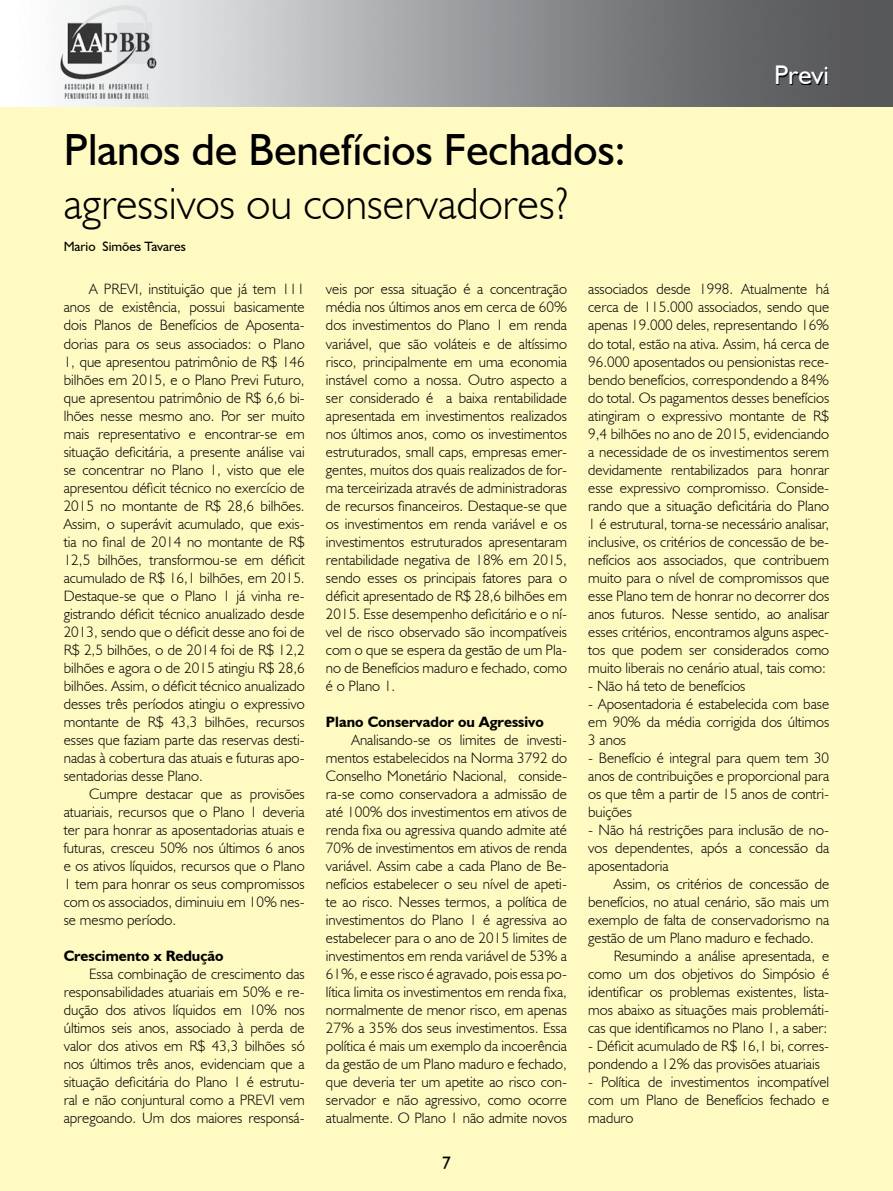
<style>
.page{position:relative;width:893px;height:1191px;background:#fff}
.page>*{position:absolute;margin:0;border:0;box-sizing:border-box;transform-origin:0 0}
.t1{font:45px "Humanist 521 BT";color:#000}
.t2{font:300 45px "Humanist 521 BT";color:#000}
.t3{font:27px "Humanist 521 BT";color:#fff}
.t4{font:18px "Humanist 521 BT";color:#000}
.t5{font:300 15px/18px "Humanist 521 BT";color:#000;text-align:justify}
.t6{font:700 15px "Humanist 521 BT";color:#000}
.t7{font:13.5px "Humanist 521 BT";color:#000}
</style>
<div class="page">
<div style="left:0;top:106px;width:893px;height:1085px;background:#fffac2"></div>
<img style="left:60px;top:0;width:833px;height:106px">
<svg style="left:777px;top:66px;width:51px;height:19px"></svg>
<h2 class="t3" style="left:774px;top:58px;width:57px">Previ</h2>
<h1 class="t1" style="left:64px;top:122px;width:564px">Planos de Benefícios Fechados:</h1>
<h1 class="t2" style="left:64px;top:176px;width:507px">agressivos ou conservadores?</h1>
<p class="t7" style="left:64px;top:238px;width:124px">Mario Simões Tavares</p>
<p class="t5" style="left:64px;top:280px;width:243px;text-indent:26px">A PREVI, instituição que já tem 111 anos de existência, possui basicamente dois Planos de Benefícios de Aposenta&shy;dorias para os seus associados: o Plano 1, que apresentou patrimônio de R$ 146 bilhões em 2015, e o Plano Previ Futuro, que apresentou patrimônio de R$ 6,6 bi&shy;lhões nesse mesmo ano. Por ser muito mais representativo e encontrar-se em situação deficitária, a presente análise vai se concentrar no Plano 1, visto que ele apresentou déficit técnico no exercício de 2015 no montante de R$ 28,6 bilhões.<br>Assim, o superávit acumulado, que exis&shy;tia no final de 2014 no montante de R$ 12,5 bilhões, transformou-se em déficit acumulado de R$ 16,1 bilhões, em 2015.<br>Destaque-se que o Plano 1 já vinha re&shy;gistrando déficit técnico anualizado desde 2013, sendo que o déficit desse ano foi de R$ 2,5 bilhões, o de 2014 foi de R$ 12,2 bilhões e agora o de 2015 atingiu R$ 28,6 bilhões. Assim, o déficit técnico anualizado desses três períodos atingiu o expressivo montante de R$ 43,3 bilhões, recursos esses que faziam parte das reservas desti&shy;nadas à cobertura das atuais e futuras apo&shy;sentadorias desse Plano.</p>
<p class="t5" style="left:64px;top:784px;width:243px;text-indent:26px">Cumpre destacar que as provisões atuariais, recursos que o Plano 1 deveria ter para honrar as aposentadorias atuais e futuras, cresceu 50% nos últimos 6 anos e os ativos líquidos, recursos que o Plano 1 tem para honrar os seus compromissos com os associados, diminuiu em 10% nes&shy;se mesmo período.</p>
<p class="t6" style="left:64px;top:946px;width:161px">Crescimento x Redução</p>
<p class="t5" style="left:64px;top:964px;width:243px;text-indent:26px">Essa combinação de crescimento das responsabilidades atuariais em 50% e re&shy;dução dos ativos líquidos em 10% nos últimos seis anos, associado à perda de valor dos ativos em R$ 43,3 bilhões só nos últimos três anos, evidenciam que a situação deficitária do Plano 1 é estrutu&shy;ral e não conjuntural como a PREVI vem apregoando. Um dos maiores responsá-</p>
<p class="t5" style="left:588px;top:280px;width:243px">associados desde 1998. Atualmente há cerca de 115.000 associados, sendo que apenas 19.000 deles, representando 16% do total, estão na ativa. Assim, há cerca de 96.000 aposentados ou pensionistas rece&shy;bendo benefícios, correspondendo a 84% do total. Os pagamentos desses benefícios atingiram o expressivo montante de R$ 9,4 bilhões no ano de 2015, evidenciando a necessidade de os investimentos serem devidamente rentabilizados para honrar esse expressivo compromisso. Conside&shy;rando que a situação deficitária do Plano 1 é estrutural, torna-se necessário analisar, inclusive, os critérios de concessão de be&shy;nefícios aos associados, que contribuem muito para o nível de compromissos que esse Plano tem de honrar no decorrer dos anos futuros. Nesse sentido, ao analisar esses critérios, encontramos alguns aspec&shy;tos que podem ser considerados como muito liberais no cenário atual, tais como:</p>
<p class="t5" style="left:588px;top:676px;width:159px">- Não há teto de benefícios</p>
<p class="t5" style="left:588px;top:694px;width:243px">- Aposentadoria é estabelecida com base em 90% da média corrigida dos últimos 3 anos</p>
<p class="t5" style="left:588px;top:748px;width:242px">- Benefício é integral para quem tem 30 anos de contribuições e proporcional para os que têm a partir de 15 anos de contri&shy;buições</p>
<p class="t5" style="left:588px;top:820px;width:243px">- Não há restrições para inclusão de no&shy;vos dependentes, após a concessão da aposentadoria</p>
<p class="t5" style="left:588px;top:874px;width:243px;text-indent:26px">Assim, os critérios de concessão de benefícios, no atual cenário, são mais um exemplo de falta de conservadorismo na gestão de um Plano maduro e fechado.</p>
<p class="t5" style="left:588px;top:946px;width:243px;text-indent:26px">Resumindo a análise apresentada, e como um dos objetivos do Simpósio é identificar os problemas existentes, lista&shy;mos abaixo as situações mais problemáti&shy;cas que identificamos no Plano 1, a saber:</p>
<p class="t5" style="left:588px;top:1036px;width:243px">- Déficit acumulado de R$ 16,1 bi, corres&shy;pondendo a 12% das provisões atuariais</p>
<p class="t5" style="left:588px;top:1072px;width:243px">- Política de investimentos incompatível com um Plano de Benefícios fechado e maduro</p>
<p class="t5" style="left:326px;top:280px;width:243px">veis por essa situação é a concentração média nos últimos anos em cerca de 60% dos investimentos do Plano 1 em renda variável, que são voláteis e de altíssimo risco, principalmente em uma economia instável como a nossa. Outro aspecto a ser considerado é a baixa rentabilidade apresentada em investimentos realizados nos últimos anos, como os investimentos estruturados, small caps, empresas emer&shy;gentes, muitos dos quais realizados de for&shy;ma terceirizada através de administradoras de recursos financeiros. Destaque-se que os investimentos em renda variável e os investimentos estruturados apresentaram rentabilidade negativa de 18% em 2015, sendo esses os principais fatores para o déficit apresentado de R$ 28,6 bilhões em 2015. Esse desempenho deficitário e o ní&shy;vel de risco observado são incompatíveis com o que se espera da gestão de um Pla&shy;no de Benefícios maduro e fechado, como é o Plano 1.</p>
<p class="t6" style="left:326px;top:712px;width:219px">Plano Conservador ou Agressivo</p>
<p class="t5" style="left:326px;top:730px;width:243px;text-indent:26px">Analisando-se os limites de investi&shy;mentos estabelecidos na Norma 3792 do Conselho Monetário Nacional, conside&shy;ra-se como conservadora a admissão de até 100% dos investimentos em ativos de renda fixa ou agressiva quando admite até 70% de investimentos em ativos de renda variável. Assim cabe a cada Plano de Be&shy;nefícios estabelecer o seu nível de apeti&shy;te ao risco. Nesses termos, a política de investimentos do Plano 1 é agressiva ao estabelecer para o ano de 2015 limites de investimentos em renda variável de 53% a 61%, e esse risco é agravado, pois essa po&shy;lítica limita os investimentos em renda fixa, normalmente de menor risco, em apenas 27% a 35% dos seus investimentos. Essa política é mais um exemplo da incoerência da gestão de um Plano maduro e fechado, que deveria ter um apetite ao risco con&shy;servador e não agressivo, como ocorre atualmente. O Plano 1 não admite novos</p>
<p class="t4" style="left:442px;top:1151px;width:11px">7</p>
</div>
